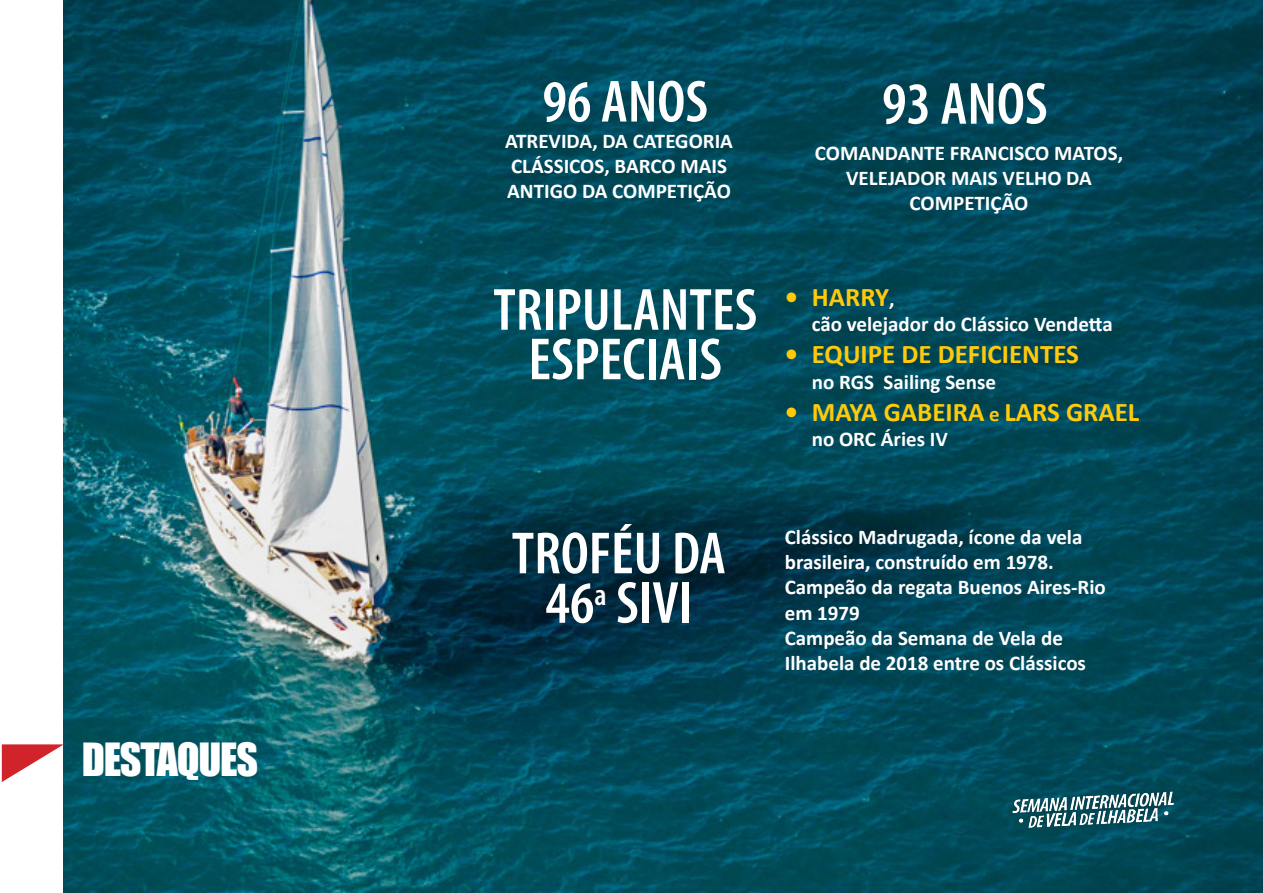
<style>
.page{position:relative;width:1263px;height:893px;background:#fff}
.page>*{position:absolute;margin:0;border:0;box-sizing:border-box;transform-origin:0 0}
.t1{font:600 condensed 60px/49.5px "Myriad Pro";color:#fff;text-align:center}
.t2{font:42px "Impact";letter-spacing:-.03em;color:#fff}
.t3{font:700 27px "Calibri";color:#feca0a}
.t4{font:700 21px/25.2px "Calibri";color:#fff}
.s1{font-size:21px;color:#fff}
.s2{font-size:21px}
</style>
<div class="page">
<img style="left:64px;top:0;width:1199px;height:893px">
<svg style="left:2px;top:744px;width:62px;height:38px"></svg>
<img style="left:998px;top:778px;width:182px;height:61px">
<h2 class="t2" style="left:82px;top:727px;width:178px">DESTAQUES</h2>
<h1 class="t1" style="left:542px;top:78px;width:167px">96 ANOS</h1>
<h1 class="t1" style="left:882px;top:80px;width:167px">93 ANOS</h1>
<p class="t4" style="left:815px;top:140px;width:310px;text-align:center">COMANDANTE FRANCISCO MATOS,<br>VELEJADOR MAIS VELHO DA<br>COMPETIÇÃO</p>
<p class="t4" style="left:505px;top:128px;width:229px">ATREVIDA, DA CATEGORIA<br>CLÁSSICOS, BARCO MAIS<br>ANTIGO DA COMPETIÇÃO</p>
<h1 class="t1" style="left:493px;top:286px;width:265px">TRIPULANTES<br>ESPECIAIS</h1>
<p class="t3" style="left:785px;top:278px;width:111px">• HARRY<span class="s1">,</span></p>
<p class="t4" style="left:812px;top:311px;width:303px">cão velejador do Clássico Vendetta</p>
<p class="t3" style="left:785px;top:335px;width:296px">• EQUIPE DE DEFICIENTES</p>
<p class="t4" style="left:812px;top:369px;width:186px">no RGS Sailing Sense</p>
<p class="t3" style="left:785px;top:393px;width:356px">• MAYA GABEIRA <span class="s2">e</span> LARS GRAEL</p>
<p class="t4" style="left:812px;top:426px;width:138px">no ORC Áries IV</p>
<h1 class="t1" style="left:512px;top:530px;width:216px">TROFÉU DA<br>46<sup>a</sup> SIVI</h1>
<p class="t4" style="left:785px;top:524px;width:323px">Clássico Madrugada, ícone da vela brasileira, construído em 1978.<br>Campeão da regata Buenos Aires-Rio em 1979<br>Campeão da Semana de Vela de<br>Ilhabela de 2018 entre os Clássicos</p>
</div>
